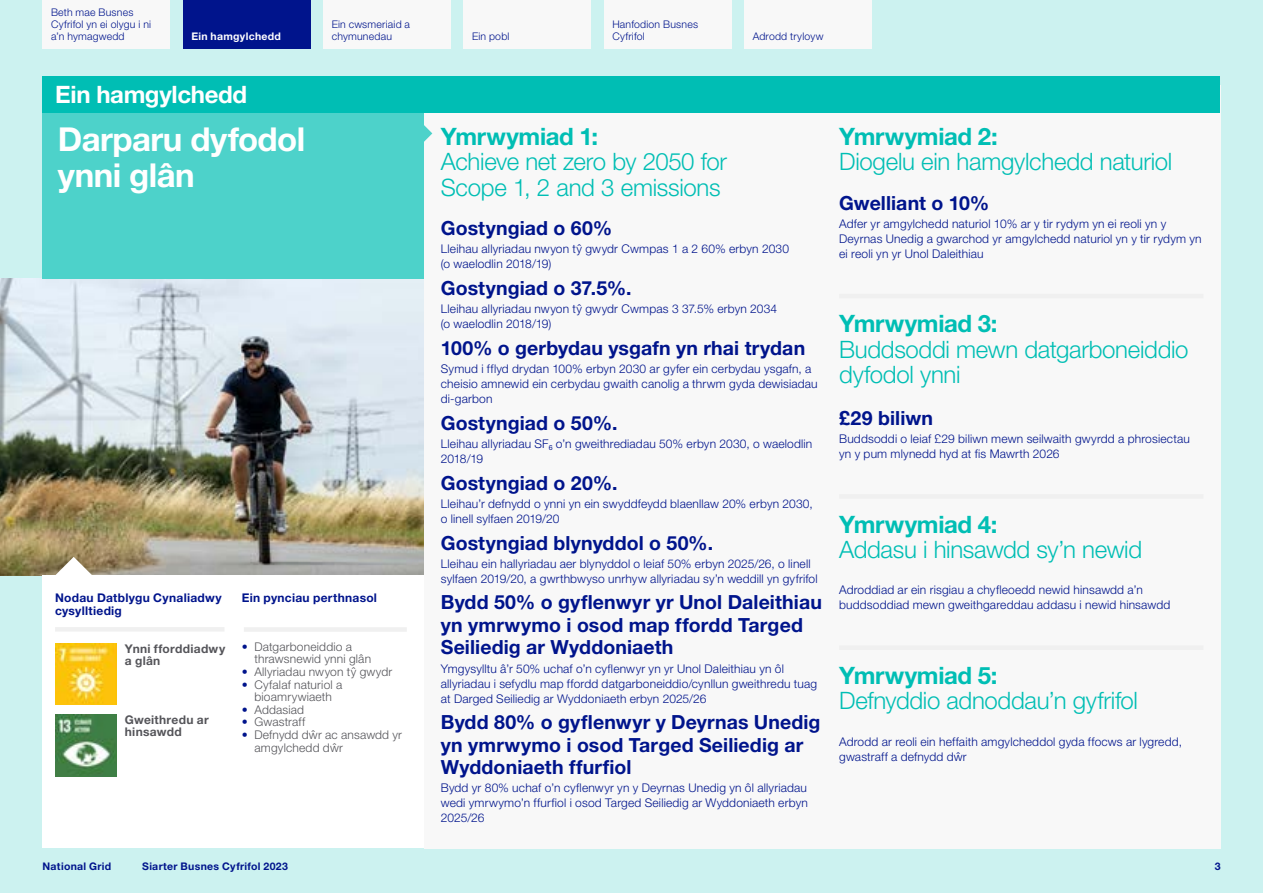
<style>
.page{position:relative;width:1263px;height:893px;background:#ccf2f0}
.page>*{position:absolute;margin:0;border:0;box-sizing:border-box;transform-origin:0 0}
.t1{font:700 33px/36px "Helvetica Neue LT Std";letter-spacing:-.015em;color:#fff}
.t2{font:300 24px/25.5px "Helvetica Neue LTW1 G";letter-spacing:-.015em;color:#00beb4}
.t3{font:700 24px "Helvetica Neue LT Std";letter-spacing:-.015em;color:#00beb4}
.t4{font:700 24px "Helvetica Neue LT Std";letter-spacing:-.015em;color:#fff}
.t5{font:700 19.5px/22.5px "Helvetica Neue LT Std";letter-spacing:.005em;color:#00148c}
.t6{font:300 12px/15px "Helvetica Neue LTW1 G";letter-spacing:.015em;color:#00148c}
.t7{font:300 12px/12.6px "Helvetica Neue LTW1 G";letter-spacing:.015em;color:#55555a}
.t8{font:700 12px "Helvetica Neue LT Std";letter-spacing:.025em;color:#00148c}
.t9{font:700 12px/12.6px "Helvetica Neue LT Std";letter-spacing:.025em;color:#55555a}
.t10{font:300 10.5px/12px "Helvetica Neue LTW1 G";letter-spacing:.02em;color:#00148c}
.t11{font:700 10.5px "Helvetica Neue LT Std";letter-spacing:.03em;color:#00148c}
.t12{font:700 10.5px "Helvetica Neue LT Std";letter-spacing:.03em;color:#fff}
.s1{color:#00148c}
</style>
<div class="page">
<img style="left:0;top:279px;width:424px;height:296px">
<div style="left:43px;top:575px;width:383px;height:273px;background:#fff"></div>
<svg style="left:55px;top:557px;width:37px;height:18px"></svg>
<div style="left:244px;top:627px;width:163px;height:5px;background:#f0f0f0"></div>
<div style="left:55px;top:627px;width:169px;height:5px;background:#f0f0f0"></div>
<div style="left:43px;top:113px;width:381px;height:166px;background:#4dd2ca"></div>
<img style="left:55px;top:644px;width:61px;height:61px">
<img style="left:55px;top:715px;width:61px;height:61px">
<div style="left:424px;top:85px;width:796px;height:763px;background:#f8f8f8"></div>
<hr style="left:839px;top:294px;width:364px;height:4px;background:#f0f0f0">
<div style="left:839px;top:494px;width:364px;height:5px;background:#f0f0f0"></div>
<div style="left:839px;top:645px;width:364px;height:5px;background:#f0f0f0"></div>
<div style="left:43px;top:77px;width:1177px;height:36px;background:#00beb4"></div>
<svg style="left:424px;top:125px;width:8px;height:17px"></svg>
<div style="left:183px;top:0;width:127px;height:49px;background:#00148c"></div>
<div style="left:43px;top:0;width:127px;height:49px;background:#f8f8f8"></div>
<div style="left:744px;top:0;width:128px;height:49px;background:#f8f8f8"></div>
<div style="left:604px;top:0;width:127px;height:49px;background:#f8f8f8"></div>
<div style="left:323px;top:0;width:128px;height:49px;background:#f8f8f8"></div>
<div style="left:463px;top:0;width:128px;height:49px;background:#f8f8f8"></div>
<p class="t10" style="left:51px;top:6px;width:102px">Beth mae Busnes<br>Cyfrifol yn ei olygu i ni a’n hymagwedd</p>
<p class="t12" style="left:191px;top:30px;width:91px">Ein hamgylchedd</p>
<h2 class="t4" style="left:55px;top:80px;width:194px">Ein hamgylchedd</h2>
<h1 class="t1" style="left:58px;top:121px;width:249px">Darparu dyfodol ynni glân</h1>
<p class="t10" style="left:332px;top:18px;width:80px">Ein cwsmeriaid a chymunedau</p>
<p class="t8" style="left:55px;top:590px;width:168px">Nodau Datblygu Cynaliadwy</p>
<p class="t8" style="left:242px;top:590px;width:137px">Ein pynciau perthnasol</p>
<p class="t8" style="left:55px;top:603px;width:68px">cysylltiedig</p>
<p class="t9" style="left:125px;top:642px;width:102px">Ynni fforddiadwy a glân</p>
<p class="t7" style="left:254px;top:640px;width:118px;text-indent:-13px"><span class="s1">•</span> Datgarboneiddio a thrawsnewid ynni glân</p>
<p class="t7" style="left:242px;top:665px;width:152px"><span class="s1">•</span> Allyriadau nwyon tŷ gwydr</p>
<p class="t7" style="left:242px;top:678px;width:102px;text-align:center"><span class="s1">•</span> Cyfalaf naturiol a bioamrywiaeth</p>
<p class="t7" style="left:242px;top:703px;width:64px"><span class="s1">•</span> Addasiad</p>
<p class="t7" style="left:242px;top:716px;width:65px"><span class="s1">•</span> Gwastraff</p>
<p class="t7" style="left:254px;top:728px;width:149px;text-indent:-13px"><span class="s1">•</span> Defnydd dŵr ac ansawdd yr amgylchedd dŵr</p>
<p class="t9" style="left:125px;top:713px;width:85px">Gweithredu ar hinsawdd</p>
<p class="t10" style="left:472px;top:30px;width:39px">Ein pobl</p>
<p class="t10" style="left:612px;top:18px;width:87px">Hanfodion Busnes<br>Cyfrifol</p>
<p class="t10" style="left:753px;top:30px;width:72px">Adrodd tryloyw</p>
<h2 class="t3" style="left:441px;top:121px;width:159px">Ymrwymiad 1:</h2>
<h2 class="t2" style="left:441px;top:149px;width:288px">Achieve net zero by 2050 for<br>Scope 1, 2 and 3 emissions</h2>
<h3 class="t5" style="left:441px;top:216px;width:173px">Gostyngiad o 60%</h3>
<p class="t6" style="left:441px;top:242px;width:350px">Lleihau allyriadau nwyon tŷ gwydr Cwmpas 1 a 2 60% erbyn 2030 (o waelodlin 2018/19)</p>
<h3 class="t5" style="left:441px;top:276px;width:192px">Gostyngiad o 37.5%.</h3>
<p class="t6" style="left:441px;top:301px;width:338px">Lleihau allyriadau nwyon tŷ gwydr Cwmpas 3 37.5% erbyn 2034 (o waelodlin 2018/19)</p>
<h3 class="t5" style="left:441px;top:336px;width:366px">100% o gerbydau ysgafn yn rhai trydan</h3>
<p class="t6" style="left:441px;top:361px;width:378px">Symud i fflyd drydan 100% erbyn 2030 ar gyfer ein cerbydau ysgafn, a cheisio amnewid ein cerbydau gwaith canolig a thrwm gyda dewisiadau di-garbon</p>
<h3 class="t5" style="left:441px;top:411px;width:178px">Gostyngiad o 50%.</h3>
<p class="t6" style="left:441px;top:436px;width:373px">Lleihau allyriadau SF<sub>6</sub> o’n gweithrediadau 50% erbyn 2030, o waelodlin<br>2018/19</p>
<h3 class="t5" style="left:441px;top:471px;width:178px">Gostyngiad o 20%.</h3>
<p class="t6" style="left:441px;top:496px;width:373px">Lleihau’r defnydd o ynni yn ein swyddfeydd blaenllaw 20% erbyn 2030, o linell sylfaen 2019/20</p>
<h3 class="t5" style="left:441px;top:531px;width:274px">Gostyngiad blynyddol o 50%.</h3>
<p class="t6" style="left:441px;top:556px;width:378px">Lleihau ein hallyriadau aer blynyddol o leiaf 50% erbyn 2025/26, o linell sylfaen 2019/20, a gwrthbwyso unrhyw allyriadau sy’n weddill yn gyfrifol</p>
<h3 class="t5" style="left:441px;top:591px;width:383px">Bydd 50% o gyflenwyr yr Unol Daleithiau yn ymrwymo i osod map ffordd Targed<br>Seiliedig ar Wyddoniaeth</h3>
<p class="t6" style="left:441px;top:661px;width:378px">Ymgysylltu â’r 50% uchaf o’n cyflenwyr yn yr Unol Daleithiau yn ôl allyriadau i sefydlu map ffordd datgarboneiddio/cynllun gweithredu tuag at Darged Seiliedig ar Wyddoniaeth erbyn 2025/26</p>
<h3 class="t5" style="left:441px;top:711px;width:381px">Bydd 80% o gyflenwyr y Deyrnas Unedig yn ymrwymo i osod Targed Seiliedig ar<br>Wyddoniaeth ffurfiol</h3>
<p class="t6" style="left:441px;top:781px;width:369px;text-align:justify">Bydd yr 80% uchaf o’n cyflenwyr yn y Deyrnas Unedig yn ôl allyriadau wedi ymrwymo’n ffurfiol i osod Targed Seiliedig ar Wyddoniaeth erbyn 2025/26</p>
<h2 class="t3" style="left:839px;top:121px;width:160px">Ymrwymiad 2:</h2>
<h2 class="t2" style="left:839px;top:149px;width:335px">Diogelu ein hamgylchedd naturiol</h2>
<h3 class="t5" style="left:839px;top:191px;width:152px">Gwelliant o 10%</h3>
<p class="t6" style="left:839px;top:216px;width:364px">Adfer yr amgylchedd naturiol 10% ar y tir rydym yn ei reoli yn y<br>Deyrnas Unedig a gwarchod yr amgylchedd naturiol yn y tir rydym yn ei reoli yn yr Unol Daleithiau</p>
<h2 class="t3" style="left:839px;top:309px;width:160px">Ymrwymiad 3:</h2>
<h2 class="t2" style="left:839px;top:336px;width:351px">Buddsoddi mewn datgarboneiddio dyfodol ynni</h2>
<h3 class="t5" style="left:839px;top:406px;width:95px">£29 biliwn</h3>
<p class="t6" style="left:839px;top:431px;width:352px">Buddsoddi o leiaf £29 biliwn mewn seilwaith gwyrdd a phrosiectau yn y pum mlynedd hyd at fis Mawrth 2026</p>
<h2 class="t3" style="left:839px;top:509px;width:160px">Ymrwymiad 4:</h2>
<h2 class="t2" style="left:839px;top:537px;width:304px">Addasu i hinsawdd sy’n newid</h2>
<p class="t6" style="left:839px;top:583px;width:333px">Adroddiad ar ein risgiau a chyfleoedd newid hinsawdd a’n buddsoddiad mewn gweithgareddau addasu i newid hinsawdd</p>
<h2 class="t3" style="left:839px;top:660px;width:160px">Ymrwymiad 5:</h2>
<h2 class="t2" style="left:839px;top:688px;width:300px">Defnyddio adnoddau’n gyfrifol</h2>
<p class="t6" style="left:839px;top:734px;width:344px">Adrodd ar reoli ein heffaith amgylcheddol gyda ffocws ar lygredd, gwastraff a defnydd dŵr</p>
<p class="t11" style="left:43px;top:859px;width:70px">National Grid</p>
<p class="t11" style="left:142px;top:859px;width:147px">Siarter Busnes Cyfrifol 2023</p>
<p class="t11" style="left:1215px;top:859px;width:7px">3</p>
</div>
